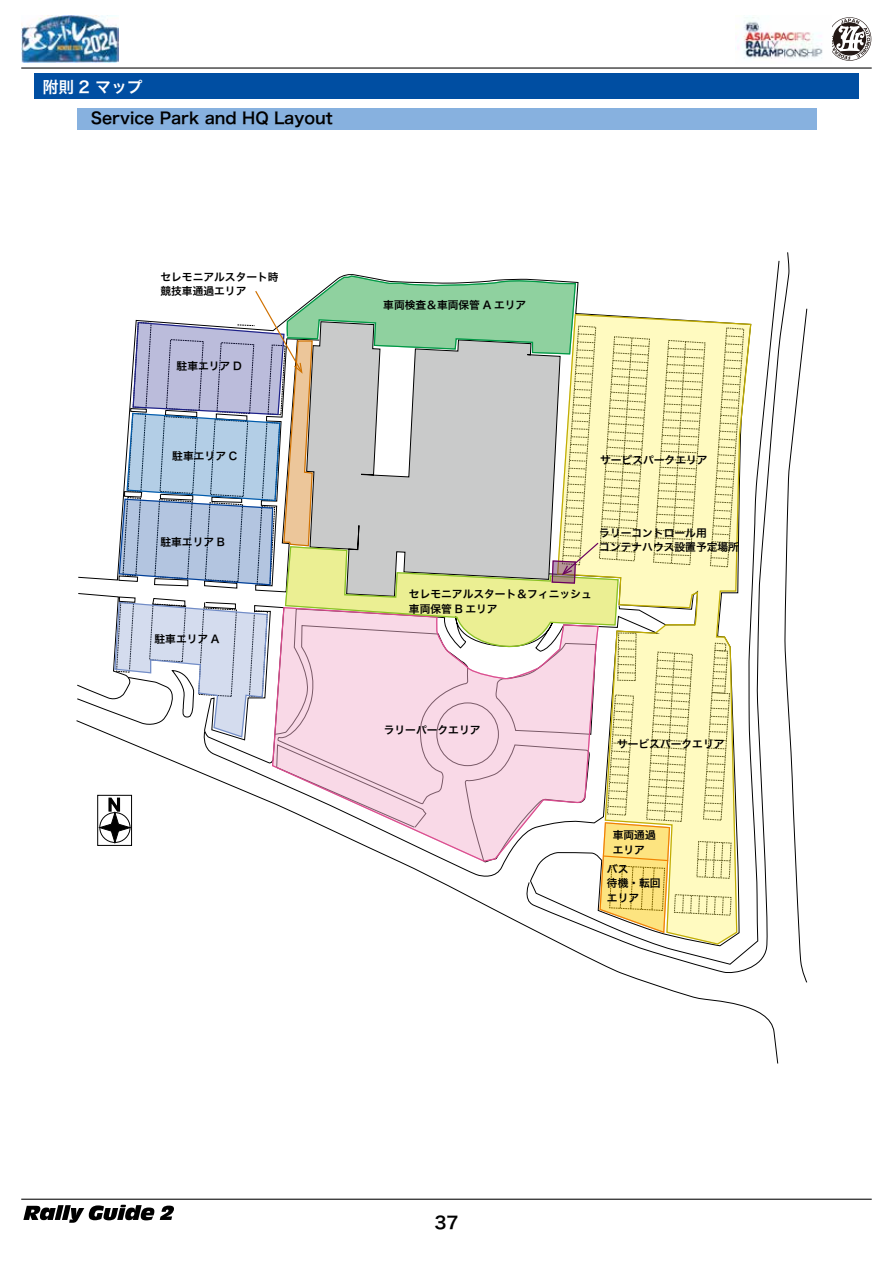
<style>
.page{position:relative;width:893px;height:1263px;background:#fff}
.page>*{position:absolute;margin:0;border:0;box-sizing:border-box;transform-origin:0 0}
.t1{font:17.55px "Arial";color:#000}
.t2{font:16.95px "Hira Kaku Pro N W6";color:#000}
.t3{font:15.9px "Hira Kaku Pro N W6";color:#000}
.t4{font:15.9px "Hira Kaku Pro N W6";color:#fff}
.t5{font:10.8px/14.4px "Hira Kaku Pro N W6";color:#000}
</style>
<div class="page">
<svg style="left:23px;top:1205px;width:151px;height:18px"></svg>
<svg style="left:832px;top:17px;width:39px;height:43px"></svg>
<img style="left:22px;top:15px;width:97px;height:47px">
<hr style="left:21px;top:67px;width:851px;height:2px;background:#000">
<hr style="left:21px;top:1199px;width:851px;height:1px;background:#000">
<img style="left:738px;top:17px;width:85px;height:42px">
<div style="left:34px;top:73px;width:825px;height:26px;background:#004ea2"></div>
<svg style="left:541px;top:252px;width:249px;height:723px"></svg>
<svg style="left:785px;top:308px;width:22px;height:675px"></svg>
<svg style="left:556px;top:313px;width:196px;height:632px"></svg>
<svg style="left:77px;top:275px;width:667px;height:659px"></svg>
<div style="left:77px;top:109px;width:739px;height:21px;background:#87b1df"></div>
<h3 class="t4" style="left:43px;top:72px;width:102px">附則 2 マップ</h3>
<h3 class="t3" style="left:91px;top:104px;width:244px">Service Park and HQ Layout</h3>
<p class="t5" style="left:160px;top:269px;width:120px">セレモニアルスタート時競技車通過エリア</p>
<p class="t5" style="left:177px;top:358px;width:67px">駐車エリア D</p>
<p class="t5" style="left:172px;top:448px;width:66px">駐車エリア C</p>
<p class="t5" style="left:160px;top:534px;width:66px">駐車エリア B</p>
<p class="t5" style="left:155px;top:632px;width:67px">駐車エリア A</p>
<h1 class="t1" style="left:108px;top:793px;width:14px">N</h1>
<p class="t5" style="left:383px;top:297px;width:145px">車両検査＆車両保管 A エリア</p>
<p class="t5" style="left:600px;top:452px;width:109px">サービスパークエリア</p>
<p class="t5" style="left:599px;top:525px;width:141px">ラリーコントロール用<br>コンテナハウス設置予定場所</p>
<p class="t5" style="left:409px;top:587px;width:184px">セレモニアルスタート＆フィニッシュ車両保管 B エリア</p>
<p class="t5" style="left:384px;top:722px;width:98px">ラリーパークエリア</p>
<p class="t5" style="left:617px;top:737px;width:109px">サービスパークエリア</p>
<p class="t5" style="left:613px;top:827px;width:45px">車両通過エリア</p>
<p class="t5" style="left:607px;top:861px;width:55px">バス<br>待機・転回エリア</p>
<h2 class="t2" style="left:434px;top:1207px;width:26px">37</h2>
</div>
